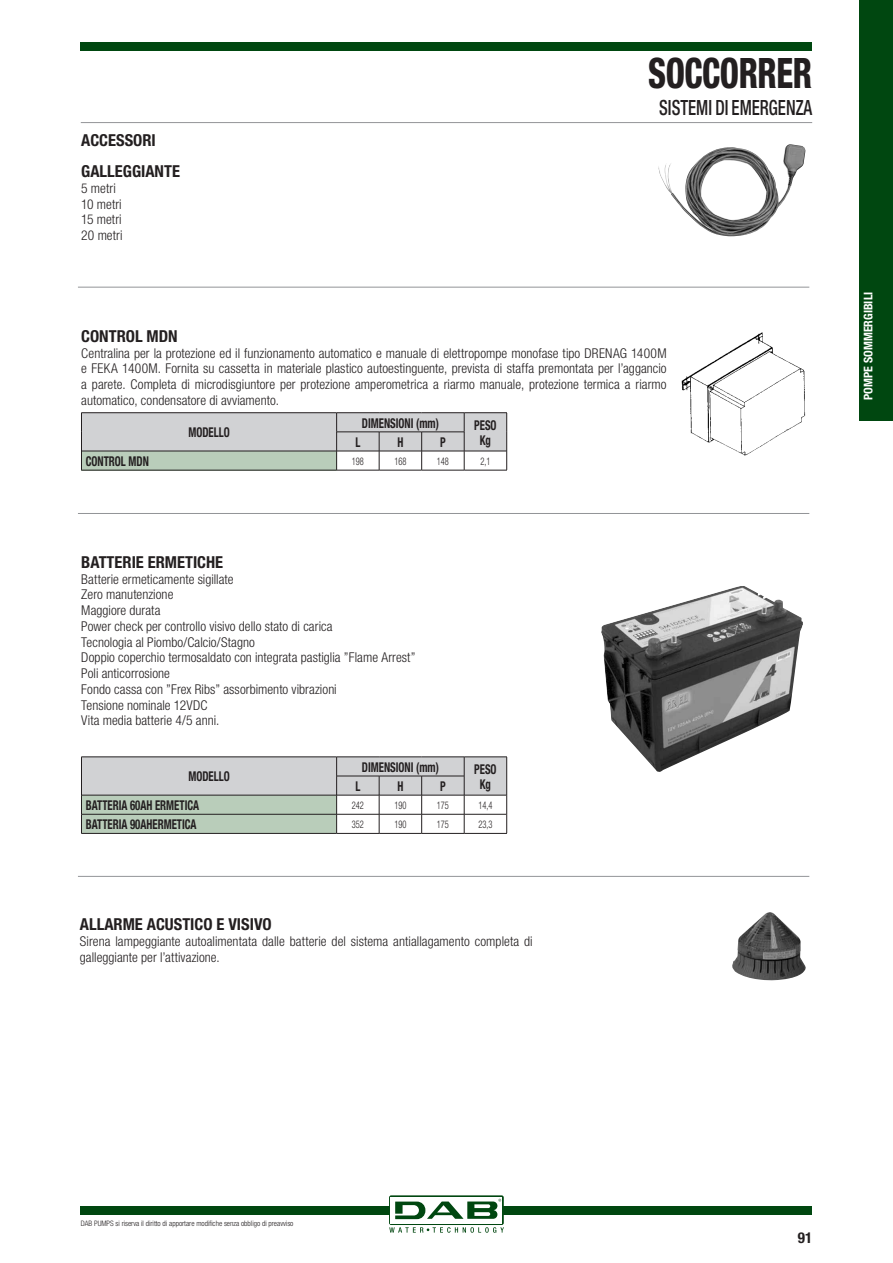
<style>
.page{position:relative;width:893px;height:1263px;background:#fff}
.page>*{position:absolute;margin:0;border:0;box-sizing:border-box;transform-origin:0 0}
.t1{font:800 condensed 42px "Helvetica Neue LT";letter-spacing:-.01em;color:#231f20;scale:.8 1}
.t2{font:500 condensed 21px "Helvetica Neue LT";color:#231f20;scale:.8 1}
.t3{font:700 condensed 16.5px "Helvetica Neue LT";color:#231f20}
.t4{font:700 condensed 15px "Helvetica Neue LT";color:#231f20}
.t5{font:300 condensed 13.5px/15.8px "Helvetica Neue LT";letter-spacing:.005em;color:#231f20}
.t6{font:700 condensed 13.5px "Helvetica Neue LT";color:#231f20;scale:.8 1}
.t7{font:700 condensed 12px "Helvetica Neue LT";color:#fff}
.t8{font:300 condensed 10.5px "Helvetica Neue LT";color:#231f20;scale:.8 1}
.t9{font:300 condensed 7.5px "Helvetica Neue LT";color:#231f20}
</style>
<div class="page">
<div style="left:81px;top:43px;width:731px;height:8px;background:#004710"></div>
<div style="left:81px;top:1206px;width:731px;height:9px;background:#004710"></div>
<div style="left:389px;top:1195px;width:115px;height:30px;background:linear-gradient(to right,#fff,#fff);border-radius:2px"></div>
<div style="left:391px;top:1197px;width:111px;height:26px;background:#fff"></div>
<svg style="left:389px;top:1227px;width:115px;height:6px"></svg>
<svg style="left:395px;top:1199px;width:106px;height:20px"></svg>
<div style="left:859px;top:0;width:34px;height:421px;background:#004710"></div>
<img style="left:658px;top:144px;width:148px;height:92px">
<img style="left:601px;top:586px;width:202px;height:186px">
<img style="left:732px;top:912px;width:74px;height:69px">
<img style="left:681px;top:332px;width:125px;height:124px">
<hr style="left:81px;top:412px;width:256px;height:1px;background:#231f20">
<hr style="left:337px;top:412px;width:42px;height:1px;background:#231f20">
<hr style="left:379px;top:412px;width:43px;height:1px;background:#231f20">
<hr style="left:422px;top:412px;width:42px;height:1px;background:#231f20">
<hr style="left:464px;top:412px;width:43px;height:1px;background:#231f20">
<hr style="left:81px;top:470px;width:256px;height:1px;background:#231f20">
<hr style="left:337px;top:470px;width:42px;height:1px;background:#231f20">
<hr style="left:379px;top:470px;width:43px;height:1px;background:#231f20">
<hr style="left:422px;top:470px;width:42px;height:1px;background:#231f20">
<hr style="left:464px;top:470px;width:43px;height:1px;background:#231f20">
<svg style="left:81px;top:413px;width:426px;height:57px;background:#cacecc"></svg>
<hr style="left:81px;top:833px;width:256px;height:1px;background:#231f20">
<hr style="left:337px;top:833px;width:42px;height:1px;background:#231f20">
<hr style="left:379px;top:833px;width:43px;height:1px;background:#231f20">
<hr style="left:422px;top:833px;width:42px;height:1px;background:#231f20">
<hr style="left:464px;top:833px;width:43px;height:1px;background:#231f20">
<svg style="left:81px;top:757px;width:426px;height:76px"></svg>
<hr style="left:78px;top:287px;width:731px;height:1px;background:#939598">
<hr style="left:78px;top:513px;width:731px;height:1px;background:#939598">
<hr style="left:78px;top:876px;width:731px;height:1px;background:#939598">
<hr style="left:81px;top:122px;width:731px;height:1px;background:#939598">
<p class="t3" style="left:81px;top:130px;width:76px">ACCESSORI</p>
<p class="t3" style="left:81px;top:161px;width:100px">GALLEGGIANTE</p>
<p class="t5" style="left:81px;top:180px;width:43px">5 metri<br>10 metri<br>15 metri<br>20 metri</p>
<h1 class="t1" style="left:648px;top:48px;width:207px">SOCCORRER</h1>
<h2 class="t2" style="left:659px;top:95px;width:193px">SISTEMI DI EMERGENZA</h2>
<p class="t3" style="left:81px;top:326px;width:98px">CONTROL MDN</p>
<p class="t5" style="left:81px;top:345px;width:587px;text-align:justify">Centralina per la protezione ed il funzionamento automatico e manuale di elettropompe monofase tipo DRENAG 1400M e FEKA 1400M. Fornita su cassetta in materiale plastico autoestinguente, prevista di staffa premontata per l’aggancio a parete. Completa di microdisgiuntore per protezione amperometrica a riarmo manuale, protezione termica a riarmo automatico, condensatore di avviamento.</p>
<p class="t6" style="left:188px;top:424px;width:53px">MODELLO</p>
<p class="t6" style="left:362px;top:415px;width:98px">DIMENSIONI (mm)</p>
<p class="t6" style="left:474px;top:417px;width:30px">PESO</p>
<p class="t6" style="left:355px;top:434px;width:8px">L</p>
<p class="t6" style="left:397px;top:434px;width:9px">H</p>
<p class="t6" style="left:440px;top:434px;width:9px">P</p>
<p class="t6" style="left:480px;top:432px;width:15px">Kg</p>
<p class="t6" style="left:86px;top:453px;width:80px">CONTROL MDN</p>
<p class="t8" style="left:352px;top:455px;width:17px">198</p>
<p class="t8" style="left:394px;top:455px;width:17px">168</p>
<p class="t8" style="left:437px;top:455px;width:17px">148</p>
<p class="t8" style="left:480px;top:455px;width:14px">2,1</p>
<p class="t3" style="left:81px;top:552px;width:143px">BATTERIE ERMETICHE</p>
<p class="t5" style="left:81px;top:571px;width:336px">Batterie ermeticamente sigillate<br>Zero manutenzione<br>Maggiore durata<br>Power check per controllo visivo dello stato di carica<br>Tecnologia al Piombo/Calcio/Stagno<br>Doppio coperchio termosaldato con integrata pastiglia ”Flame Arrest” Poli anticorrosione<br>Fondo cassa con ”Frex Ribs” assorbimento vibrazioni<br>Tensione nominale 12VDC<br>Vita media batterie 4/5 anni.</p>
<p class="t6" style="left:188px;top:768px;width:53px">MODELLO</p>
<p class="t6" style="left:362px;top:759px;width:98px">DIMENSIONI (mm)</p>
<p class="t6" style="left:474px;top:761px;width:30px">PESO</p>
<p class="t6" style="left:355px;top:778px;width:8px">L</p>
<p class="t6" style="left:397px;top:778px;width:9px">H</p>
<p class="t6" style="left:440px;top:778px;width:9px">P</p>
<p class="t6" style="left:480px;top:776px;width:15px">Kg</p>
<p class="t6" style="left:86px;top:797px;width:143px">BATTERIA 60AH ERMETICA</p>
<p class="t8" style="left:352px;top:799px;width:17px">242</p>
<p class="t8" style="left:394px;top:799px;width:17px">190</p>
<p class="t8" style="left:437px;top:799px;width:17px">175</p>
<p class="t8" style="left:478px;top:799px;width:19px">14,4</p>
<p class="t6" style="left:86px;top:816px;width:140px">BATTERIA 90AHERMETICA</p>
<p class="t8" style="left:352px;top:818px;width:17px">352</p>
<p class="t8" style="left:394px;top:818px;width:17px">190</p>
<p class="t8" style="left:437px;top:818px;width:17px">175</p>
<p class="t8" style="left:478px;top:818px;width:19px">23,3</p>
<p class="t3" style="left:80px;top:914px;width:193px">ALLARME ACUSTICO E VISIVO</p>
<p class="t5" style="left:80px;top:933px;width:454px">Sirena lampeggiante autoalimentata dalle batterie del sistema antiallagamento completa di galleggiante per l’attivazione.</p>
<p class="t7" style="left:861px;top:400px;width:109px;rotate:-90deg">POMPE SOMMERGIBILI</p>
<p class="t9" style="left:81px;top:1219px;width:214px">DAB PUMPS si riserva il diritto di apportare modifiche senza obbligo di preavviso</p>
<p class="t4" style="left:798px;top:1228px;width:16px">91</p>
</div>
